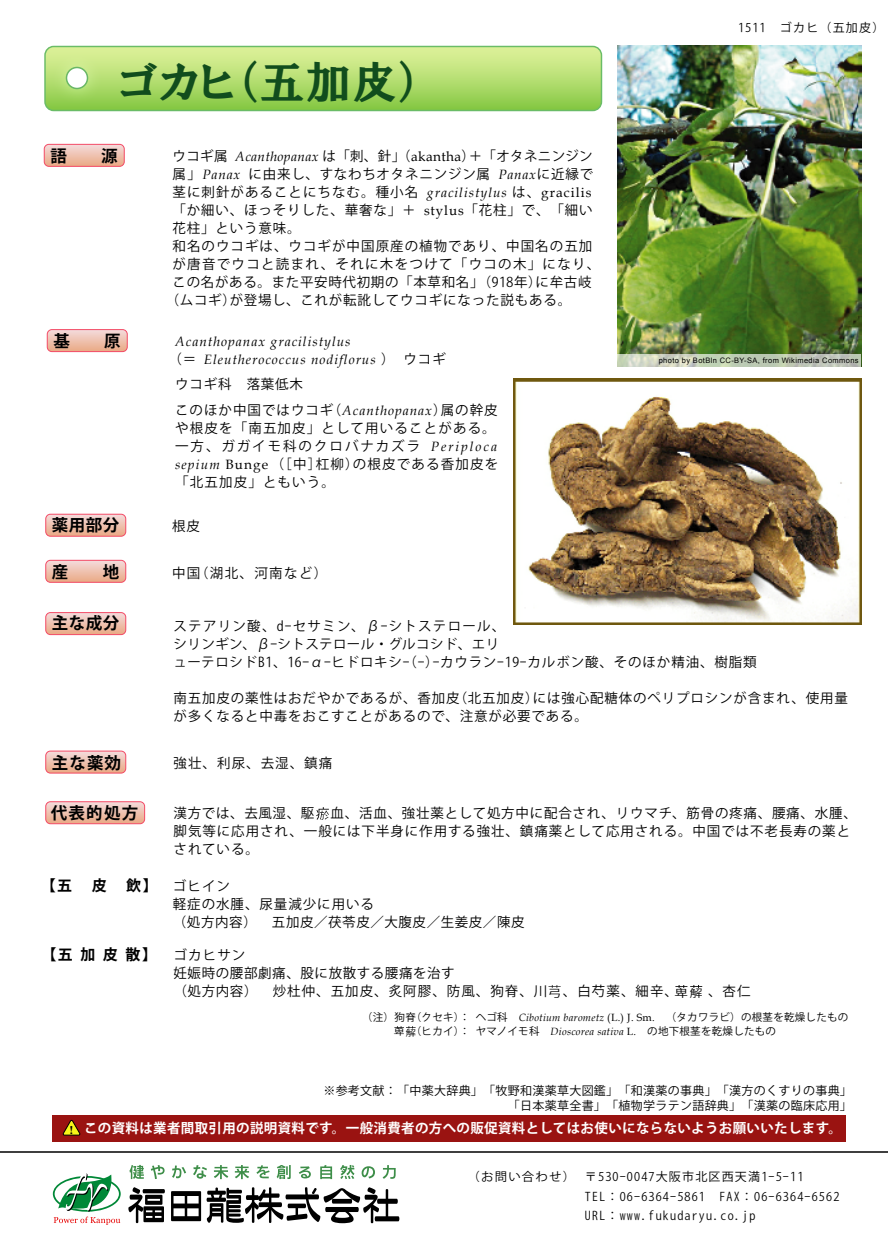
<style>
.page{position:relative;width:888px;height:1260px;background:#fff}
.page>*{position:absolute;margin:0;border:0;box-sizing:border-box;transform-origin:0 0}
.t1{font:45px "HGP Soei Presence EB";letter-spacing:.025em;color:#114d1d}
.t2{font:700 16.5px "Koz Go Pro";letter-spacing:.065em;color:#000}
.t3{font:700 15px "Koz Go Pro";color:#000}
.t4{font:13.5px/18px "Koz Go Pro";letter-spacing:.065em;color:#000}
.t5{font:13.5px/18px "Koz Go Pro";letter-spacing:.085em;color:#000}
.t6{font:13.5px/18px "Koz Go Pro";letter-spacing:.045em;color:#000}
.t7{font:700 13.5px "Koz Go Pro";letter-spacing:.025em;color:#fff}
.t8{font:italic 13.5px/18px "Book Antiqua";letter-spacing:.075em;color:#000}
.t9{font:12px/19.5px "Koz Go Pro";letter-spacing:.1em;color:#000}
.t10{font:12px/15px "Koz Go Pro";letter-spacing:.025em;color:#000;text-align:right}
.t11{font:10.8px "Koz Go Pro";color:#000;scale:1.25 1}
.t12{font:10.5px/13.5px "Koz Go Pro";letter-spacing:.025em;color:#000}
.t13{font:10.5px "Koz Go Pro";letter-spacing:.025em;color:#000;scale:1.31 1}
.t14{font:7.5px "Arial";letter-spacing:.05em;color:#000}
.s1{font-family:"Book Antiqua";font-style:italic}
.s2{font-family:"Book Antiqua"}
.s3{font-family:"Koz Go Pro";font-style:normal}
.s4{font-size:10.65px}
.s5{font-size:8.7px}
.s6{font-size:8.55px}
.s7{font-family:"Koz Min Pro";font-weight:800;font-size:10.5px;color:#000}
</style>
<div class="page">
<hr style="left:0;top:1151px;width:888px;height:2px;background:#000">
<svg style="left:53px;top:1173px;width:68px;height:52px"></svg>
<svg style="left:128px;top:1187px;width:37px;height:36px"></svg>
<svg style="left:171px;top:1191px;width:30px;height:30px"></svg>
<svg style="left:207px;top:1187px;width:192px;height:36px"></svg>
<svg style="left:129px;top:1165px;width:15px;height:14px"></svg>
<svg style="left:151px;top:1165px;width:14px;height:14px"></svg>
<svg style="left:172px;top:1166px;width:14px;height:12px"></svg>
<svg style="left:193px;top:1165px;width:14px;height:14px"></svg>
<svg style="left:214px;top:1165px;width:14px;height:14px"></svg>
<svg style="left:235px;top:1165px;width:14px;height:14px"></svg>
<svg style="left:256px;top:1165px;width:14px;height:13px"></svg>
<svg style="left:277px;top:1165px;width:14px;height:14px"></svg>
<svg style="left:299px;top:1166px;width:12px;height:12px"></svg>
<svg style="left:320px;top:1165px;width:12px;height:14px"></svg>
<svg style="left:340px;top:1165px;width:14px;height:14px"></svg>
<svg style="left:362px;top:1166px;width:13px;height:12px"></svg>
<svg style="left:383px;top:1165px;width:13px;height:14px"></svg>
<svg style="left:46px;top:560px;width:80px;height:22px;background:#efbbac"></svg>
<div style="left:52px;top:1115px;width:794px;height:27px;background:#9a1311"></div>
<svg style="left:62px;top:1120px;width:19px;height:16px"></svg>
<svg style="left:46px;top:514px;width:80px;height:22px;background:#eebbac"></svg>
<svg style="left:46px;top:612px;width:80px;height:23px;background:#efb7a9"></svg>
<svg style="left:46px;top:751px;width:80px;height:22px;background:#eebbac"></svg>
<div style="left:44px;top:46px;width:558px;height:65px;background:linear-gradient(to bottom,#e4f49f,#86c844);border:1px solid #6abc67;border-radius:9px"></div>
<img style="left:44px;top:45px;width:67px;height:67px">
<div style="left:67px;top:68px;width:21px;height:20px;background:#fff;border-radius:50%"></div>
<div style="left:66px;top:67px;width:22px;height:22px;border:2px solid #69b765;border-radius:50%"></div>
<svg style="left:44px;top:144px;width:80px;height:23px;background:#efb7a9"></svg>
<svg style="left:47px;top:329px;width:80px;height:23px;background:#efb7a9"></svg>
<img style="left:513px;top:378px;width:348px;height:247px">
<img style="left:617px;top:46px;width:244px;height:308px">
<div style="left:608px;top:354px;width:253px;height:13px;background:#fff;opacity:.67"></div>
<svg style="left:46px;top:802px;width:99px;height:22px;background:#eebbac"></svg>
<svg style="left:316px;top:807px;width:13px;height:13px"></svg>
<svg style="left:549px;top:985px;width:12px;height:3px"></svg>
<svg style="left:675px;top:985px;width:27px;height:3px"></svg>
<svg style="left:394px;top:1026px;width:22px;height:3px"></svg>
<h1 class="t1" style="left:119px;top:59px;width:303px">ゴカヒ（五加皮）</h1>
<p class="t2" style="left:50px;top:145px;width:18px">語</p>
<p class="t2" style="left:101px;top:145px;width:18px">源</p>
<p class="t2" style="left:53px;top:330px;width:18px">基</p>
<p class="t2" style="left:104px;top:330px;width:18px">原</p>
<p class="t4" style="left:172px;top:148px;width:429px">ウコギ属 <span class="s1">Acanthopanax</span> は「刺、針」(<span class="s2">akantha</span>)＋「オタネニンジン属」<span class="s1">Panax</span> に由来し、すなわちオタネニンジン属 <span class="s1">Panax</span>に近縁で茎に刺針があることにちなむ。種小名 <span class="s1">gracilistylus</span> は、<span class="s2">gracilis</span>「か細い、ほっそりした、華奢な」＋ <span class="s2">stylus</span>「花柱」で、「細い花柱」という意味。<br>和名のウコギは、ウコギが中国原産の植物であり、中国名の五加が唐音でウコと読まれ、それに木をつけて「ウコの木」になり、この名がある。また平安時代初期の「本草和名」(918年)に牟古岐(ムコギ)が登場し、これが転訛してウコギになった説もある。</p>
<p class="t8" style="left:175px;top:332px;width:272px">Acanthopanax gracilistylus<br><span class="s3">(＝</span> Eleutherococcus nodiflorus <span class="s3">) ウコギ</span></p>
<p class="t4" style="left:175px;top:372px;width:324px;line-height:25.5px">ウコギ科 落葉低木<br>このほか中国ではウコギ(<span class="s1">Acanthopanax</span>)属の幹皮</p>
<p class="t5" style="left:175px;top:419px;width:325px">や根皮を「南五加皮」として用いることがある。一方、ガガイモ科のクロバナカズラ <span class="s1">Periploca sepium</span> <span class="s2">Bunge</span> ([中]杠柳)の根皮である香加皮を「北五加皮」ともいう。</p>
<p class="t2" style="left:52px;top:515px;width:69px">薬用部分</p>
<p class="t4" style="left:172px;top:517px;width:29px">根皮</p>
<p class="t2" style="left:52px;top:561px;width:18px">産</p>
<p class="t2" style="left:103px;top:561px;width:18px">地</p>
<p class="t4" style="left:172px;top:565px;width:150px">中国(湖北、河南など)</p>
<p class="t9" style="left:738px;top:19px;width:148px">1511 ゴカヒ（五加皮）</p>
<p class="t14" style="left:659px;top:355px;width:201px">photo by BotBln CC-BY-SA, from Wikimedia Commons</p>
<p class="t2" style="left:52px;top:613px;width:69px">主な成分</p>
<p class="t4" style="left:174px;top:618px;width:585px">ステアリン酸、d-セサミン、β-シトステロール、<br>シリンギン、β-シトステロール・グルコシド、エリ<br>ューテロシドB1、16-α-ヒドロキシ-(-)-カウラン-19-カルボン酸、そのほか精油、樹脂類</p>
<p class="t4" style="left:174px;top:690px;width:676px">南五加皮の薬性はおだやかであるが、香加皮(北五加皮)には強心配糖体のペリプロシンが含まれ、使用量が多くなると中毒をおこすことがあるので、注意が必要である。</p>
<p class="t2" style="left:52px;top:752px;width:71px">主な薬効</p>
<p class="t4" style="left:174px;top:755px;width:160px">強壮、利尿、去湿、鎮痛</p>
<p class="t2" style="left:51px;top:802px;width:89px">代表的処方</p>
<p class="t4" style="left:174px;top:805px;width:685px">漢方では、去風湿、駆 血、活血、強壮薬として処方中に配合され、リウマチ、筋骨の疼痛、腰痛、水腫、脚気等に応用され、一般には下半身に作用する強壮、鎮痛薬として応用される。中国では不老長寿の薬とされている。</p>
<p class="t3" style="left:41px;top:875px;width:33px">【五</p>
<p class="t3" style="left:92px;top:875px;width:16px">皮</p>
<p class="t3" style="left:126px;top:875px;width:33px">飲】</p>
<p class="t3" style="left:41px;top:945px;width:117px">【五加皮散】</p>
<p class="t4" style="left:173px;top:877px;width:353px">ゴヒイン<br>軽症の水腫、尿量減少に用いる<br>（処方内容） 五加皮／茯苓皮／大腹皮／生姜皮／陳皮</p>
<p class="t6" style="left:174px;top:947px;width:506px">ゴカヒサン<br>妊娠時の腰部劇痛、股に放散する腰痛を治す<br>（処方内容） 炒杜仲、五加皮、炙阿膠、防風、狗脊、川 、白芍薬、細辛、</p>
<p class="t4" style="left:708px;top:983px;width:44px">、杏仁</p>
<p class="t13" style="left:548px;top:986px;width:12px">弓</p>
<p class="t11" style="left:675px;top:986px;width:24px">卑<span class="s4">解</span></p>
<p class="t12" style="left:394px;top:1011px;width:456px;text-indent:-26px">(注) 狗脊(クセキ)：ヘゴ科 <span class="s1">Cibotium barometz</span> <span class="s2">(L.) J. Sm.</span> （タカワラビ）の根茎を乾燥したもの<span class="s5">卑</span><span class="s6">解</span>(ヒカイ)：ヤマノイモ科 <span class="s1">Dioscorea sativa</span> <span class="s2">L.</span> の地下根茎を乾燥したもの</p>
<p class="t10" style="left:323px;top:1083px;width:530px">※参考文献：「中薬大辞典」「牧野和漢薬草大図鑑」「和漢薬の事典」「漢方のくすりの事典」「日本薬草全書」「植物学ラテン語辞典」「漢薬の臨床応用」</p>
<p class="t7" style="left:69px;top:1119px;width:775px"><span class="s7">!</span> この資料は業者間取引用の説明資料です。一般消費者の方への販促資料としてはお使いにならないようお願いいたします。</p>
<p class="t9" style="left:585px;top:1168px;width:256px;text-indent:-117px">（お問い合わせ） 〒530-0047大阪市北区西天満1-5-11<br>TEL：06-6364-5861 FAX：06-6364-6562<br>URL：www.fukudaryu.co.jp</p>
</div>
